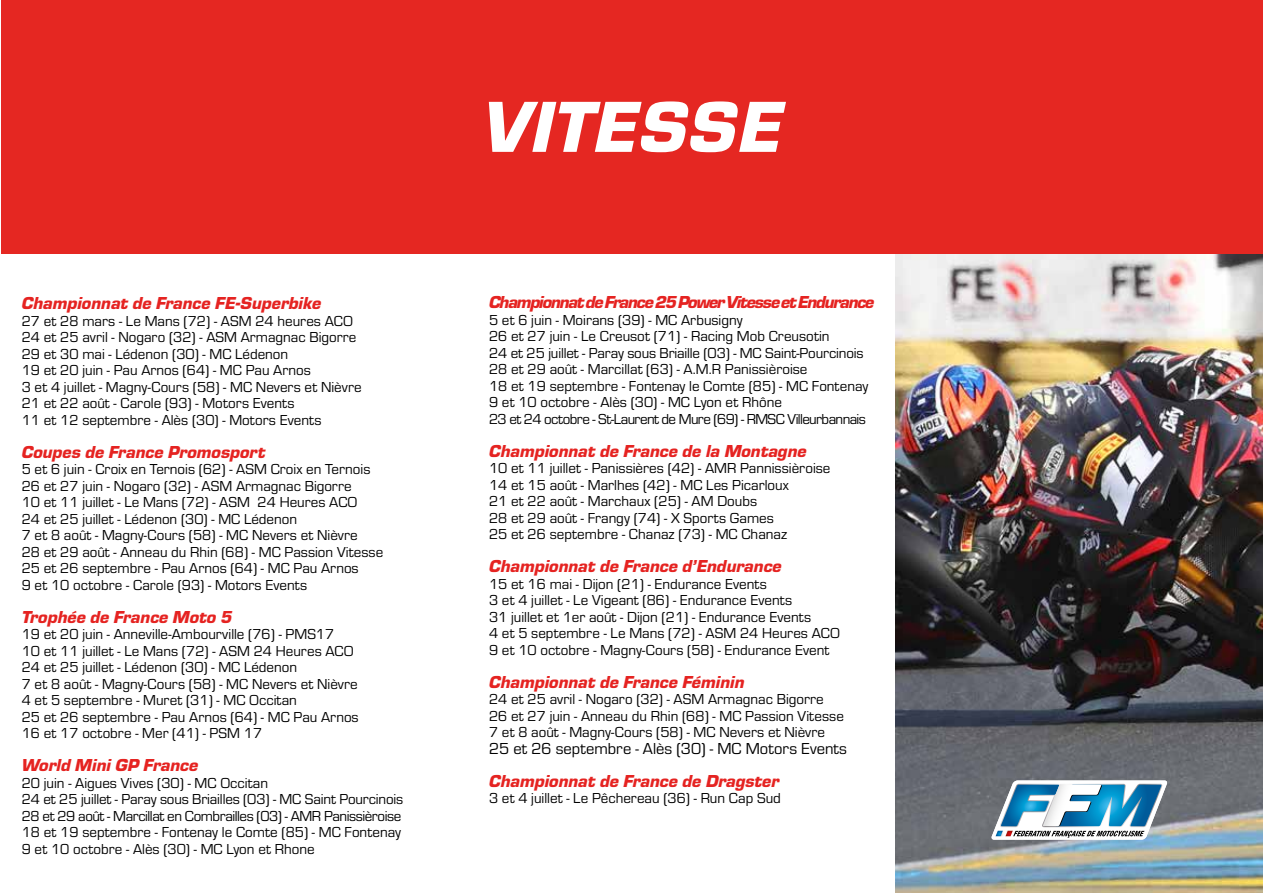
<style>
.page{position:relative;width:1263px;height:893px;background:#fff}
.page>*{position:absolute;margin:0;border:0;box-sizing:border-box;transform-origin:0 0}
.t1{font:italic 900 75px "Eurostile";letter-spacing:.015em;color:#fff}
.t2{font:italic 900 18px "Eurostile";color:#e52321}
.t3{font:italic 900 18px "Eurostile";letter-spacing:-.06em;color:#e52321}
.t4{font:16.5px "Eurostile";color:#000}
.t5{font:15px/16.5px "Eurostile";color:#000}
</style>
<div class="page">
<img style="left:896px;top:254px;width:367px;height:639px">
<div style="left:2px;top:0;width:1261px;height:254px;background:#e52722"></div>
<svg style="left:991px;top:780px;width:176px;height:60px"></svg>
<p class="t2" style="left:22px;top:290px;width:301px">Championnat de France FE-Superbike</p>
<p class="t5" style="left:22px;top:312px;width:342px">27 et 28 mars - Le Mans (72) - ASM 24 heures ACO 24 et 25 avril - Nogaro (32) - ASM Armagnac Bigorre 29 et 30 mai - Lédenon (30) - MC Lédenon<br>19 et 20 juin - Pau Arnos (64) - MC Pau Arnos<br>3 et 4 juillet - Magny-Cours (58) - MC Nevers et Nièvre 21 et 22 août - Carole (93) - Motors Events<br>11 et 12 septembre - Alès (30) - Motors Events</p>
<p class="t2" style="left:22px;top:439px;width:245px">Coupes de France Promosport</p>
<p class="t5" style="left:22px;top:460px;width:363px">5 et 6 juin - Croix en Ternois (62) - ASM Croix en Ternois 26 et 27 juin - Nogaro (32) - ASM Armagnac Bigorre<br>10 et 11 juillet - Le Mans (72) - ASM 24 Heures ACO<br>24 et 25 juillet - Lédenon (30) - MC Lédenon<br>7 et 8 août - Magny-Cours (58) - MC Nevers et Nièvre<br>28 et 29 août - Anneau du Rhin (68) - MC Passion Vitesse 25 et 26 septembre - Pau Arnos (64) - MC Pau Arnos<br>9 et 10 octobre - Carole (93) - Motors Events</p>
<p class="t2" style="left:22px;top:604px;width:212px">Trophée de France Moto 5</p>
<p class="t5" style="left:22px;top:625px;width:338px">19 et 20 juin - Anneville-Ambourville (76) - PMS17<br>10 et 11 juillet - Le Mans (72) - ASM 24 Heures ACO 24 et 25 juillet - Lédenon (30) - MC Lédenon<br>7 et 8 août - Magny-Cours (58) - MC Nevers et Nièvre 4 et 5 septembre - Muret (31) - MC Occitan<br>25 et 26 septembre - Pau Arnos (64) - MC Pau Arnos 16 et 17 octobre - Mer (41) - PSM 17</p>
<p class="t2" style="left:22px;top:752px;width:178px">World Mini GP France</p>
<p class="t5" style="left:22px;top:774px;width:383px">20 juin - Aigues Vives (30) - MC Occitan<br>24 et 25 juillet - Paray sous Briailles (03) - MC Saint Pourcinois 28 et 29 août - Marcillat en Combrailles (03) - AMR Panissièroise 18 et 19 septembre - Fontenay le Comte (85) - MC Fontenay 9 et 10 octobre - Alès (30) - MC Lyon et Rhone</p>
<h1 class="t1" style="left:482px;top:73px;width:302px">VITESSE</h1>
<p class="t3" style="left:489px;top:289px;width:387px">Championnat de France 25 Power Vitesse et Endurance</p>
<p class="t5" style="left:489px;top:311px;width:381px">5 et 6 juin - Moirans (39) - MC Arbusigny<br>26 et 27 juin - Le Creusot (71) - Racing Mob Creusotin<br>24 et 25 juillet - Paray sous Briaille (03) - MC Saint-Pourcinois 28 et 29 août - Marcillat (63) - A.M.R Panissièroise<br>18 et 19 septembre - Fontenay le Comte (85) - MC Fontenay 9 et 10 octobre - Alès (30) - MC Lyon et Rhône<br>23 et 24 octobre - St-Laurent de Mure (69) - RMSC Villeurbannais</p>
<p class="t2" style="left:489px;top:438px;width:319px">Championnat de France de la Montagne</p>
<p class="t5" style="left:489px;top:459px;width:343px">10 et 11 juillet - Panissières (42) - AMR Pannissièroise 14 et 15 août - Marlhes (42) - MC Les Picarloux<br>21 et 22 août - Marchaux (25) - AM Doubs<br>28 et 29 août - Frangy (74) - X Sports Games<br>25 et 26 septembre - Chanaz (73) - MC Chanaz</p>
<p class="t2" style="left:489px;top:553px;width:294px">Championnat de France d’Endurance</p>
<p class="t5" style="left:489px;top:575px;width:352px">15 et 16 mai - Dijon (21) - Endurance Events<br>3 et 4 juillet - Le Vigeant (86) - Endurance Events<br>31 juillet et 1er août - Dijon (21) - Endurance Events<br>4 et 5 septembre - Le Mans (72) - ASM 24 Heures ACO 9 et 10 octobre - Magny-Cours (58) - Endurance Event</p>
<p class="t2" style="left:489px;top:669px;width:257px">Championnat de France Féminin</p>
<p class="t5" style="left:489px;top:690px;width:356px">24 et 25 avril - Nogaro (32) - ASM Armagnac Bigorre<br>26 et 27 juin - Anneau du Rhin (68) - MC Passion Vitesse<br>7 et 8 août - Magny-Cours (58) - MC Nevers et Nièvre</p>
<p class="t4" style="left:489px;top:737px;width:360px">25 et 26 septembre - Alès (30) - MC Motors Events</p>
<p class="t2" style="left:489px;top:768px;width:292px">Championnat de France de Dragster</p>
<p class="t5" style="left:489px;top:789px;width:293px">3 et 4 juillet - Le Pêchereau (36) - Run Cap Sud</p>
</div>
